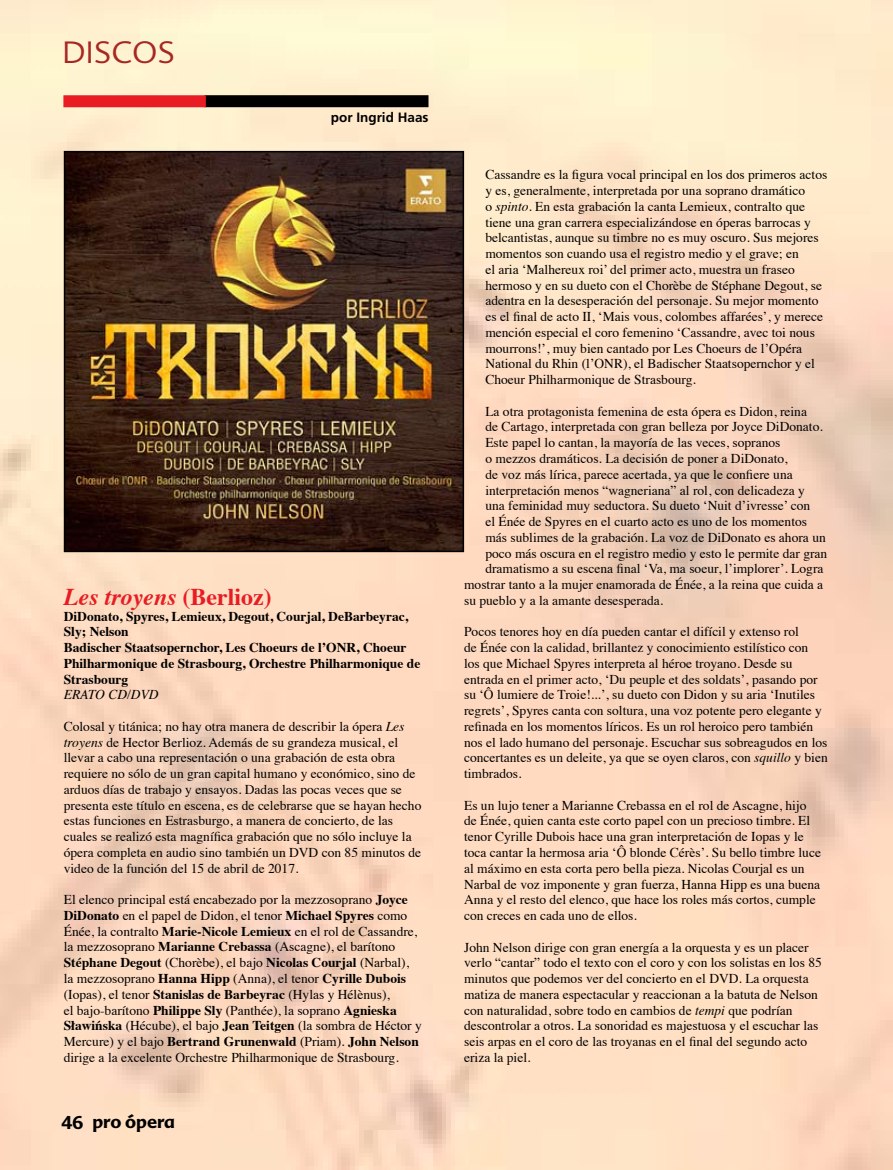
<style>
.page{position:relative;width:893px;height:1170px;background:#fff}
.page>*{position:absolute;margin:0;border:0;box-sizing:border-box;transform-origin:0 0}
.t1{font:300 30px "Advert";color:#a62822}
.t2{font:italic 700 24px "Times";color:#e91c23}
.t3{font:700 18px "Advert";color:#000}
.t4{font:900 18px "Frutiger";color:#000}
.t5{font:13.5px/15.8px "Times";color:#000}
.t6{font:700 13.5px/15.8px "Times";color:#000}
.t7{font:700 13.5px "Frutiger";color:#000}
.t8{font:italic 13.5px "Times";color:#000}
.s1{font-style:normal}
.s2{font-style:italic}
.s3{font-weight:700}
</style>
<div class="page">
<img style="left:0;top:0;width:893px;height:1169px">
<div style="left:204px;top:95px;width:224px;height:12px;background:#000"></div>
<div style="left:63px;top:95px;width:143px;height:12px;background:#e91c23"></div>
<img style="left:67px;top:154px;width:394px;height:395px">
<div style="left:64px;top:151px;width:400px;height:401px;border:2px solid #000"></div>
<h1 class="t1" style="left:63px;top:35px;width:114px">DISCOS</h1>
<p class="t7" style="left:331px;top:110px;width:99px">por Ingrid Haas</p>
<h2 class="t2" style="left:64px;top:574px;width:209px">Les troyens <span class="s1">(Berlioz)</span></h2>
<p class="t6" style="left:64px;top:606px;width:358px">DiDonato, Spyres, Lemieux, Degout, Courjal, DeBarbeyrac, Sly; Nelson<br>Badischer Staatsopernchor, Les Choeurs de l’ONR, Choeur Philharmonique de Strasbourg, Orchestre Philharmonique de Strasbourg</p>
<p class="t8" style="left:64px;top:683px;width:96px">ERATO CD/DVD</p>
<p class="t5" style="left:64px;top:717px;width:359px">Colosal y titánica; no hay otra manera de describir la ópera <span class="s2">Les troyens</span> de Hector Berlioz. Además de su grandeza musical, el llevar a cabo una representación o una grabación de esta obra requiere no sólo de un gran capital humano y económico, sino de arduos días de trabajo y ensayos. Dadas las pocas veces que se presenta este título en escena, es de celebrarse que se hayan hecho estas funciones en Estrasburgo, a manera de concierto, de las cuales se realizó esta magnífica grabación que no sólo incluye la ópera completa en audio sino también un DVD con 85 minutos de video de la función del 15 de abril de 2017.</p>
<p class="t5" style="left:64px;top:890px;width:360px">El elenco principal está encabezado por la mezzosoprano <span class="s3">Joyce DiDonato</span> en el papel de Didon, el tenor <span class="s3">Michael Spyres</span> como Énée, la contralto <span class="s3">Marie-Nicole Lemieux</span> en el rol de Cassandre, la mezzosoprano <span class="s3">Marianne Crebassa</span> (Ascagne), el barítono <span class="s3">Stéphane Degout</span> (Chorèbe), el bajo <span class="s3">Nicolas Courjal</span> (Narbal), la mezzosoprano <span class="s3">Hanna Hipp</span> (Anna), el tenor <span class="s3">Cyrille Dubois </span>(Iopas), el tenor <span class="s3">Stanislas de Barbeyrac</span> (Hylas y Hélènus),<br>el bajo-barítono <span class="s3">Philippe Sly</span> (Panthée), la soprano <span class="s3">Agnieska Sławińska</span> (Hécube), el bajo <span class="s3">Jean Teitgen</span> (la sombra de Héctor y Mercure) y el bajo <span class="s3">Bertrand Grunenwald</span> (Priam). <span class="s3">John Nelson </span>dirige a la excelente Orchestre Philharmonique de Strasbourg.</p>
<h3 class="t4" style="left:59px;top:1110px;width:45px">46 p</h3>
<h3 class="t4" style="left:127px;top:1109px;width:56px">ópera</h3>
<h3 class="t3" style="left:62px;top:1110px;width:115px">46 pro ópera</h3>
<p class="t5" style="left:485px;top:166px;width:343px">Cassandre es la figura vocal principal en los dos primeros actos y es, generalmente, interpretada por una soprano dramático<br>o <span class="s2">spinto</span>. En esta grabación la canta Lemieux, contralto que tiene una gran carrera especializándose en óperas barrocas y belcantistas, aunque su timbre no es muy oscuro. Sus mejores momentos son cuando usa el registro medio y el grave; en<br>el aria ‘Malhereux roi’ del primer acto, muestra un fraseo hermoso y en su dueto con el Chorèbe de Stéphane Degout, se adentra en la desesperación del personaje. Su mejor momento es el final de acto II, ‘Mais vous, colombes affarées’, y merece mención especial el coro femenino ‘Cassandre, avec toi nous mourrons!’, muy bien cantado por Les Choeurs de l’Opéra National du Rhin (l’ONR), el Badischer Staatsopernchor y el Choeur Philharmonique de Strasbourg.</p>
<p class="t5" style="left:485px;top:402px;width:323px">La otra protagonista femenina de esta ópera es Didon, reina</p>
<p class="t5" style="left:485px;top:418px;width:339px">de Cartago, interpretada con gran belleza por Joyce DiDonato.</p>
<p class="t5" style="left:485px;top:433px;width:297px">Este papel lo cantan, la mayoría de las veces, sopranos</p>
<p class="t5" style="left:485px;top:449px;width:304px">o mezzos dramáticos. La decisión de poner a DiDonato,</p>
<p class="t5" style="left:485px;top:465px;width:309px">de voz más lírica, parece acertada, ya que le confiere una</p>
<p class="t5" style="left:485px;top:481px;width:321px">interpretación menos “wagneriana” al rol, con delicadeza y</p>
<p class="t5" style="left:485px;top:496px;width:326px">una feminidad muy seductora. Su dueto ‘Nuit d’ivresse’ con</p>
<p class="t5" style="left:485px;top:512px;width:323px">el Énée de Spyres en el cuarto acto es uno de los momentos</p>
<p class="t5" style="left:485px;top:528px;width:342px">más sublimes de la grabación. La voz de DiDonato es ahora un</p>
<p class="t5" style="left:485px;top:544px;width:343px">poco más oscura en el registro medio y esto le permite dar gran</p>
<p class="t5" style="left:485px;top:559px;width:340px">dramatismo a su escena final ‘Va, ma soeur, l’implorer’. Logra</p>
<p class="t5" style="left:464px;top:575px;width:361px">mostrar tanto a la mujer enamorada de Énée, a la reina que cuida a</p>
<p class="t5" style="left:464px;top:591px;width:201px">su pueblo y a la amante desesperada.</p>
<p class="t5" style="left:464px;top:622px;width:365px">Pocos tenores hoy en día pueden cantar el difícil y extenso rol<br>de Énée con la calidad, brillantez y conocimiento estilístico con<br>los que Michael Spyres interpreta al héroe troyano. Desde su entrada en el primer acto, ‘Du peuple et des soldats’, pasando por su ‘Ô lumiere de Troie!...’, su dueto con Didon y su aria ‘Inutiles regrets’, Spyres canta con soltura, una voz potente pero elegante y refinada en los momentos líricos. Es un rol heroico pero también nos el lado humano del personaje. Escuchar sus sobreagudos en los concertantes es un deleite, ya que se oyen claros, con <span class="s2">squillo</span> y bien timbrados.</p>
<p class="t5" style="left:464px;top:796px;width:358px">Es un lujo tener a Marianne Crebassa en el rol de Ascagne, hijo de Énée, quien canta este corto papel con un precioso timbre. El tenor Cyrille Dubois hace una gran interpretación de Iopas y le toca cantar la hermosa aria ‘Ô blonde Cérès’. Su bello timbre luce al máximo en esta corta pero bella pieza. Nicolas Courjal es un Narbal de voz imponente y gran fuerza, Hanna Hipp es una buena Anna y el resto del elenco, que hace los roles más cortos, cumple con creces en cada uno de ellos.</p>
<p class="t5" style="left:464px;top:937px;width:359px">John Nelson dirige con gran energía a la orquesta y es un placer verlo “cantar” todo el texto con el coro y con los solistas en los 85 minutos que podemos ver del concierto en el DVD. La orquesta matiza de manera espectacular y reaccionan a la batuta de Nelson con naturalidad, sobre todo en cambios de <span class="s2">tempi</span> que podrían descontrolar a otros. La sonoridad es majestuosa y el escuchar las seis arpas en el coro de las troyanas en el final del segundo acto eriza la piel.</p>
</div>
